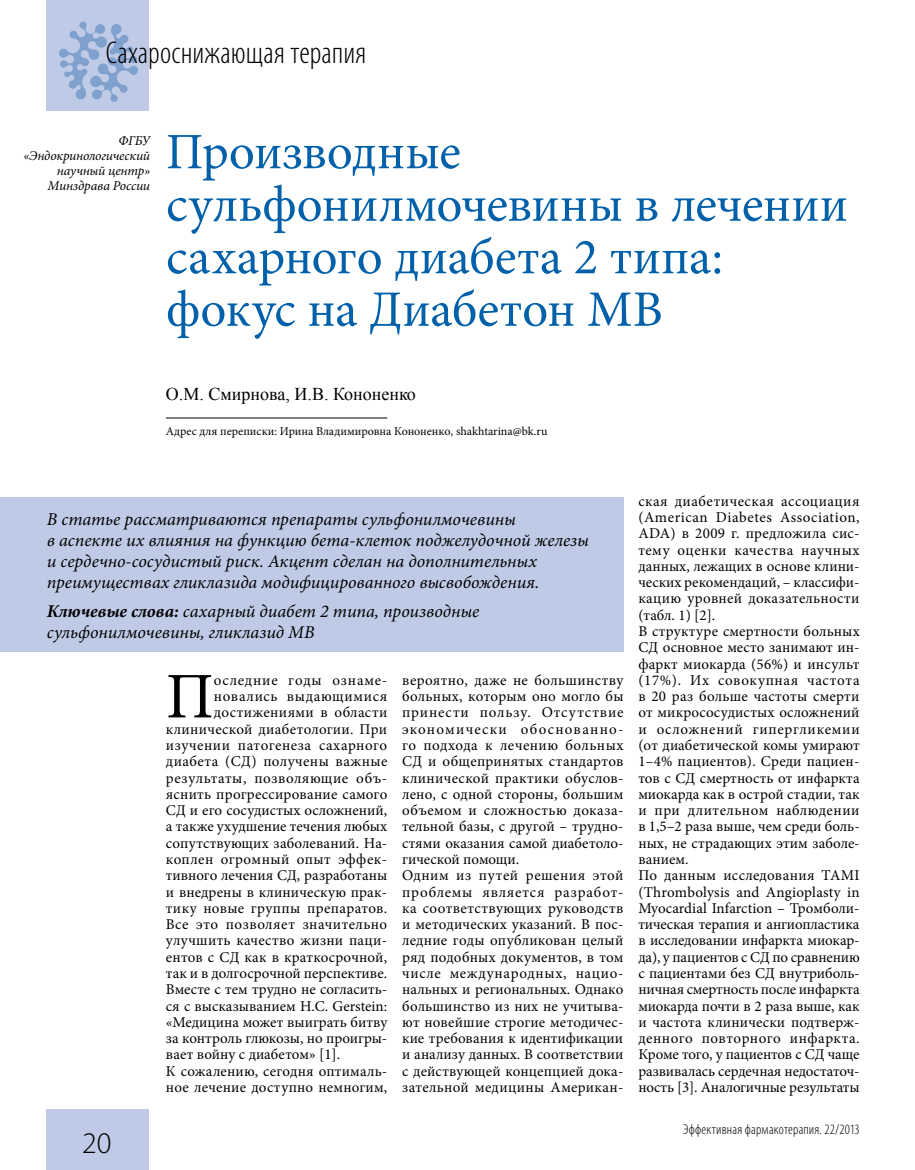
<style>
.page{position:relative;width:915px;height:1170px;background:#fff}
.page>*{position:absolute;margin:0;border:0;box-sizing:border-box;transform-origin:0 0}
.t1{font:65.1px "Minion Pro";color:#000}
.t2{font:51px/52.5px "Minion Pro";color:#0061aa}
.t3{font:300 condensed 31.5px "Myriad Pro";letter-spacing:.005em;color:#000}
.t4{font:300 30px "Myriad Pro";color:#000}
.t5{font:italic 18px/21px "Minion Pro";color:#000}
.t6{font:18px "Times New Roman";color:#000}
.t7{font:15px/16.2px "Minion Pro";letter-spacing:.015em;color:#000}
.t8{font:15px "Minion Pro";letter-spacing:.035em;color:#000}
.t9{font:15px "Minion Pro";letter-spacing:-.005em;color:#000}
.t10{font:15px "Minion Pro";letter-spacing:.055em;color:#000}
.t11{font:15px "Minion Pro";letter-spacing:.045em;color:#000}
.t12{font:300 condensed 14.25px "Myriad Pro";letter-spacing:.015em;color:#000}
.t13{font:italic 13.5px/15px "Minion Pro";letter-spacing:-.01em;color:#000;text-align:right}
.t14{font:12px "Minion Pro";color:#000}
.s1{font-weight:700}
</style>
<div class="page">
<div style="left:47px;top:0;width:102px;height:111px;background:#bfcbe6"></div>
<div style="left:47px;top:1108px;width:102px;height:61px;background:#bfcbe6"></div>
<svg style="left:59px;top:22px;width:79px;height:80px"></svg>
<hr style="left:166px;top:418px;width:221px;height:1px;background:#000">
<div style="left:0;top:497px;width:623px;height:155px;background:#bfcbe6"></div>
<h3 class="t3" style="left:106px;top:34px;width:262px">Сахароснижающая терапия</h3>
<p class="t13" style="left:23px;top:133px;width:128px">ФГБУ «Эндокринологический научный центр»<br>Минздрава России</p>
<h2 class="t2" style="left:166px;top:126px;width:683px">Производные сульфонилмочевины в лечении сахарного диабета 2 типа: фокус на Диабетон МВ</h2>
<p class="t6" style="left:166px;top:382px;width:251px">О.М. Смирнова, И.В. Кононенко</p>
<p class="t14" style="left:166px;top:423px;width:383px">Адрес для переписки: Ирина Владимировна Кононенко, shakhtarina@bk.ru</p>
<p class="t5" style="left:47px;top:508px;width:543px">В статье рассматриваются препараты сульфонилмочевины<br>в аспекте их влияния на функцию бета-клеток поджелудочной железы и сердечно-сосудистый риск. Акцент сделан на дополнительных преимуществах гликлазида модифицированного высвобождения.</p>
<p class="t5" style="left:47px;top:600px;width:434px"><span class="s1">Ключевые слова:</span> сахарный диабет 2 типа, производные сульфонилмочевины, гликлазид МВ</p>
<h1 class="t1" style="left:166px;top:653px;width:49px">П</h1>
<p class="t10" style="left:214px;top:670px;width:175px">оследние годы ознаме-</p>
<p class="t7" style="left:402px;top:672px;width:223px">вероятно, даже не большинству больных, которым оно могло бы принести пользу. Отсутствие экономически обоснованно&shy;го подхода к лечению больных<br>СД и общепринятых стандартов клинической практики обуслов&shy;лено, с одной стороны, большим объемом и сложностью доказа&shy;тельной базы, с другой – трудно&shy;стями оказания самой диабетоло&shy;гической помощи.<br>Одним из путей решения этой проблемы является разработ&shy;ка соответствующих руководств и методических указаний. В пос&shy;ледние годы опубликован целый ряд подобных документов, в том числе международных, нацио&shy;нальных и региональных. Однако большинство из них не учитыва&shy;ют новейшие строгие методичес&shy;кие требования к идентификации и анализу данных. В соответствии с действующей концепцией дока&shy;зательной медицины Американ-</p>
<p class="t11" style="left:214px;top:686px;width:175px">новались выдающимися</p>
<p class="t7" style="left:214px;top:704px;width:175px">достижениями в области</p>
<p class="t7" style="left:166px;top:720px;width:223px">клинической диабетологии. При</p>
<p class="t8" style="left:166px;top:735px;width:222px">изучении патогенеза сахарного</p>
<p class="t7" style="left:166px;top:753px;width:223px">диабета (СД) получены важные</p>
<p class="t8" style="left:166px;top:767px;width:223px">результаты, позволяющие объ-</p>
<p class="t7" style="left:166px;top:786px;width:223px">яснить прогрессирование самого</p>
<p class="t7" style="left:166px;top:802px;width:223px">СД и его сосудистых осложнений,</p>
<p class="t7" style="left:166px;top:818px;width:223px">а также ухудшение течения любых</p>
<p class="t7" style="left:166px;top:834px;width:223px">сопутствующих заболеваний. На-</p>
<p class="t7" style="left:166px;top:851px;width:223px">коплен огромный опыт эффек-</p>
<p class="t7" style="left:166px;top:867px;width:223px">тивного лечения СД, разработаны</p>
<p class="t7" style="left:166px;top:883px;width:223px">и внедрены в клиническую прак-</p>
<p class="t7" style="left:166px;top:899px;width:223px">тику новые группы препаратов.</p>
<p class="t8" style="left:166px;top:914px;width:223px">Все это позволяет значительно</p>
<p class="t7" style="left:166px;top:932px;width:223px">улучшить качество жизни паци-</p>
<p class="t7" style="left:166px;top:948px;width:223px">ентов с СД как в краткосрочной,</p>
<p class="t7" style="left:166px;top:965px;width:223px">так и в долгосрочной перспективе.</p>
<p class="t9" style="left:166px;top:979px;width:223px">Вместе с тем трудно не согласить-</p>
<p class="t7" style="left:166px;top:997px;width:223px">ся с высказыванием H.C. Gerstein:</p>
<p class="t7" style="left:166px;top:1013px;width:223px">«Медицина может выиграть битву</p>
<p class="t7" style="left:166px;top:1030px;width:223px">за контроль глюкозы, но проигры-</p>
<p class="t7" style="left:166px;top:1046px;width:176px">вает войну с диабетом» [1].</p>
<p class="t7" style="left:166px;top:1062px;width:223px">К сожалению, сегодня оптималь-</p>
<p class="t7" style="left:166px;top:1078px;width:223px">ное лечение доступно немногим,</p>
<h3 class="t4" style="left:82px;top:1125px;width:31px">20</h3>
<p class="t7" style="left:638px;top:493px;width:223px">ская диабетическая ассоциация (American Diabetes Association,<br>ADA) в 2009 г. предложила сис&shy;тему оценки качества научных данных, лежащих в основе клини&shy;ческих рекомендаций, – классифи&shy;кацию уровней доказательности (табл. 1) [2].<br>В структуре смертности больных<br>СД основное место занимают ин&shy;фаркт миокарда (56%) и инсульт (17%). Их совокупная частота в 20 раз больше частоты смерти от микрососудистых осложнений и осложнений гипергликемии (от диабетической комы умирают<br>1–4% пациентов). Среди пациен&shy;тов с СД смертность от инфаркта миокарда как в острой стадии, так и при длительном наблюдении в 1,5–2 раза выше, чем среди боль&shy;ных, не страдающих этим заболе&shy;ванием.<br>По данным исследования TAMI (Thrombolysis and Angioplasty in<br>Myocardial Infarction – Тромболи&shy;тическая терапия и ангиопластика в исследовании инфаркта миокар&shy;да), у пациентов с СД по сравнению с пациентами без СД внутриболь&shy;ничная смертность после инфаркта миокарда почти в 2 раза выше, как и частота клинически подтверж&shy;денного повторного инфаркта.<br>Кроме того, у пациентов с СД чаще развивалась сердечная недостаточ&shy;ность [3]. Аналогичные результаты</p>
<p class="t12" style="left:682px;top:1120px;width:178px">Эффективная фармакотерапия. 22/2013</p>
</div>
